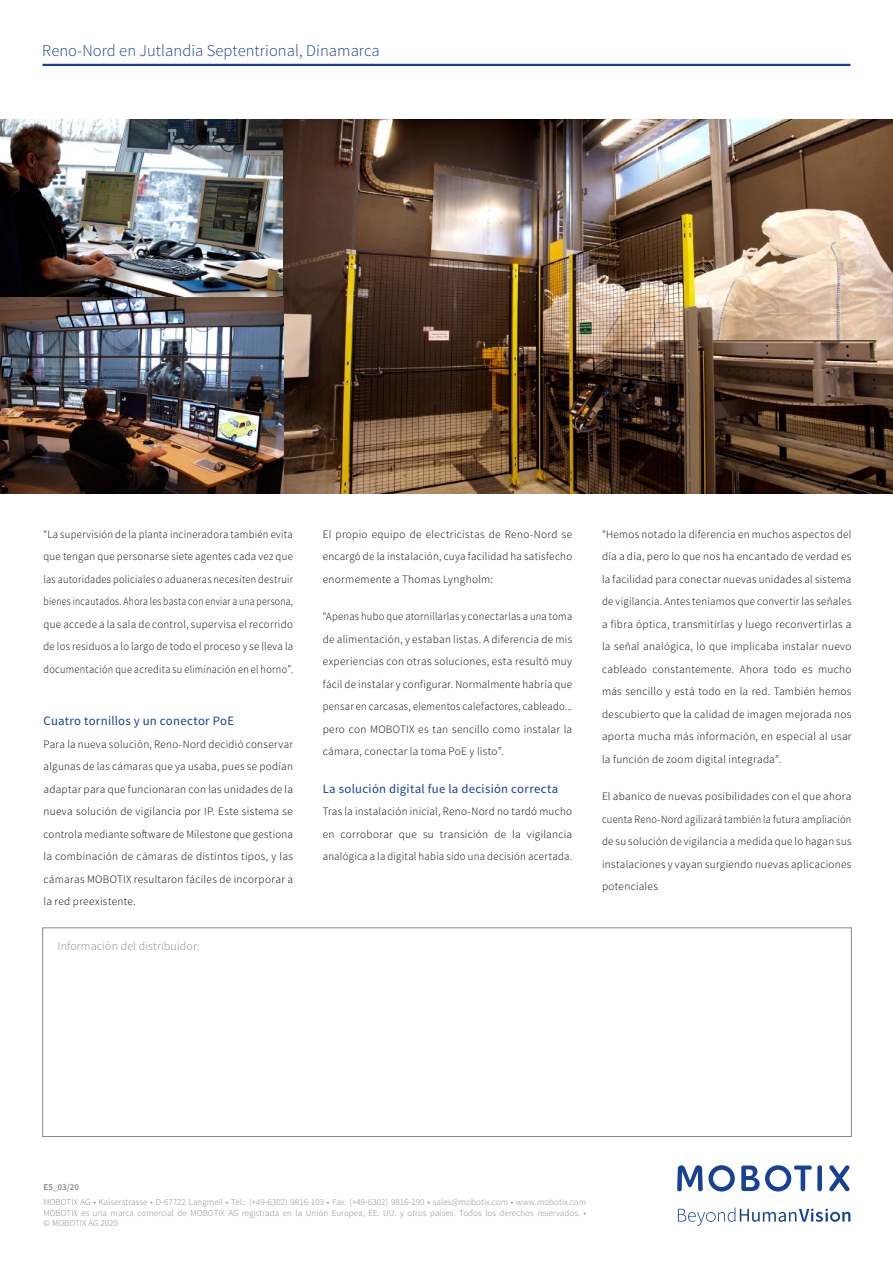
<style>
.page{position:relative;width:893px;height:1263px;background:#fff}
.page>*{position:absolute;margin:0;border:0;box-sizing:border-box;transform-origin:0 0}
.PageHeadline{font:300 16.5px "Source Sans Pro";letter-spacing:.005em;color:#164194}
._03_Zwischen_Head{font:12.75px "Source Sans Pro";letter-spacing:.025em;color:#164194}
.BackPartnerHinweis{font:300 12px "Source Sans Pro";letter-spacing:.01em;color:#878787}
._02_Body_Text{font:300 11.25px/22.5px "Source Sans Pro";letter-spacing:.03em;color:#000;text-align:justify}
._02_Body_Text-2{font:300 11.25px/22.5px "Source Sans Pro";letter-spacing:.03em;color:#000;text-align:justify;scale:.94 1}
._02_Body_Text-3{font:300 11.25px/22.5px "Source Sans Pro";letter-spacing:.03em;color:#000;text-align:justify;scale:.93 1}
.Disclaimer{font:300 9px/10.5px "Source Sans Pro";letter-spacing:.01em;color:#878787;text-align:justify}
.DisclaimerTitle{font:600 9px "Source Sans Pro";color:#878787}
</style>
<div class="page">
<hr style="left:43px;top:64px;width:807px;height:2px;background:#164194">
<div style="left:817px;top:1165px;width:5px;height:26px;background:#164194;border-radius:2px"></div>
<svg style="left:829px;top:1165px;width:20px;height:26px"></svg>
<svg style="left:677px;top:1165px;width:58px;height:26px"></svg>
<svg style="left:741px;top:1165px;width:71px;height:26px"></svg>
<svg style="left:678px;top:1207px;width:172px;height:19px"></svg>
<div style="left:43px;top:928px;width:808px;height:209px;border:1px solid #878787"></div>
<img style="left:0;top:119px;width:893px;height:374px">
<p class="PageHeadline" style="left:42px;top:40px;width:339px">Reno-Nord en Jutlandia Septentrional, Dinamarca</p>
<p class="_02_Body_Text-2" style="left:44px;top:523px;width:267px">“La supervisión de la planta incineradora también evita que tengan que personarse siete agentes cada vez que las autoridades policiales o aduaneras necesiten destruir bienes incautados. Ahora les basta con enviar a una persona, que accede a la sala de control, supervisa el recorrido de los residuos a lo largo de todo el proceso y se lleva la documentación que acredita su eliminación en el horno”.</p>
<p class="_03_Zwischen_Head" style="left:44px;top:713px;width:192px">Cuatro tornillos y un conector PoE</p>
<p class="_02_Body_Text" style="left:44px;top:733px;width:251px">Para la nueva solución, Reno-Nord decidió conservar algunas de las cámaras que ya usaba, pues se podían adaptar para que funcionaran con las unidades de la nueva solución de vigilancia por IP. Este sistema se controla mediante software de Milestone que gestiona la combinación de cámaras de distintos tipos, y las cámaras MOBOTIX resultaron fáciles de incorporar a la red preexistente.</p>
<p class="BackPartnerHinweis" style="left:58px;top:938px;width:143px">Información del distribuidor:</p>
<p class="_02_Body_Text" style="left:323px;top:523px;width:251px">El propio equipo de electricistas de Reno-Nord se encargó de la instalación, cuya facilidad ha satisfecho enormemente a Thomas Lyngholm:</p>
<p class="_02_Body_Text-3" style="left:323px;top:605px;width:270px">“Apenas hubo que atornillarlas y conectarlas a una toma de alimentación, y estaban listas. A diferencia de mis experiencias con otras soluciones, esta resultó muy fácil de instalar y configurar. Normalmente habría que pensar en carcasas, elementos calefactores, cableado... pero con MOBOTIX es tan sencillo como instalar la cámara, conectar la toma PoE y listo”.</p>
<p class="_03_Zwischen_Head" style="left:323px;top:780px;width:237px">La solución digital fue la decisión correcta</p>
<p class="_02_Body_Text" style="left:323px;top:800px;width:251px">Tras la instalación inicial, Reno-Nord no tardó mucho en corroborar que su transición de la vigilancia analógica a la digital había sido una decisión acertada.</p>
<p class="_02_Body_Text" style="left:602px;top:523px;width:251px">“Hemos notado la diferencia en muchos aspectos del día a día, pero lo que nos ha encantado de verdad es la facilidad para conectar nuevas unidades al sistema de vigilancia. Antes teníamos que convertir las señales a fibra óptica, transmitirlas y luego reconvertirlas a la señal analógica, lo que implicaba instalar nuevo cableado constantemente. Ahora todo es mucho más sencillo y está todo en la red. También hemos descubierto que la calidad de imagen mejorada nos aporta mucha más información, en especial al usar la función de zoom digital integrada”.</p>
<p class="_02_Body_Text" style="left:602px;top:785px;width:251px">El abanico de nuevas posibilidades con el que ahora cuenta Reno-Nord agilizará también la futura ampliación de su solución de vigilancia a medida que lo hagan sus instalaciones y vayan surgiendo nuevas aplicaciones potenciales</p>
<p class="DisclaimerTitle" style="left:43px;top:1181px;width:37px">ES_03/20</p>
<p class="Disclaimer" style="left:43px;top:1197px;width:544px">MOBOTIX AG • Kaiserstrasse • D-67722 Langmeil • Tel.: (+49-6302) 9816-103 • Fax: (+49-6302) 9816-190 • sales@mobotix.com • www.mobotix.com MOBOTIX es una marca comercial de MOBOTIX AG registrada en la Unión Europea, EE. UU. y otros países. Todos los derechos reservados. • © MOBOTIX AG 2020</p>
</div>
